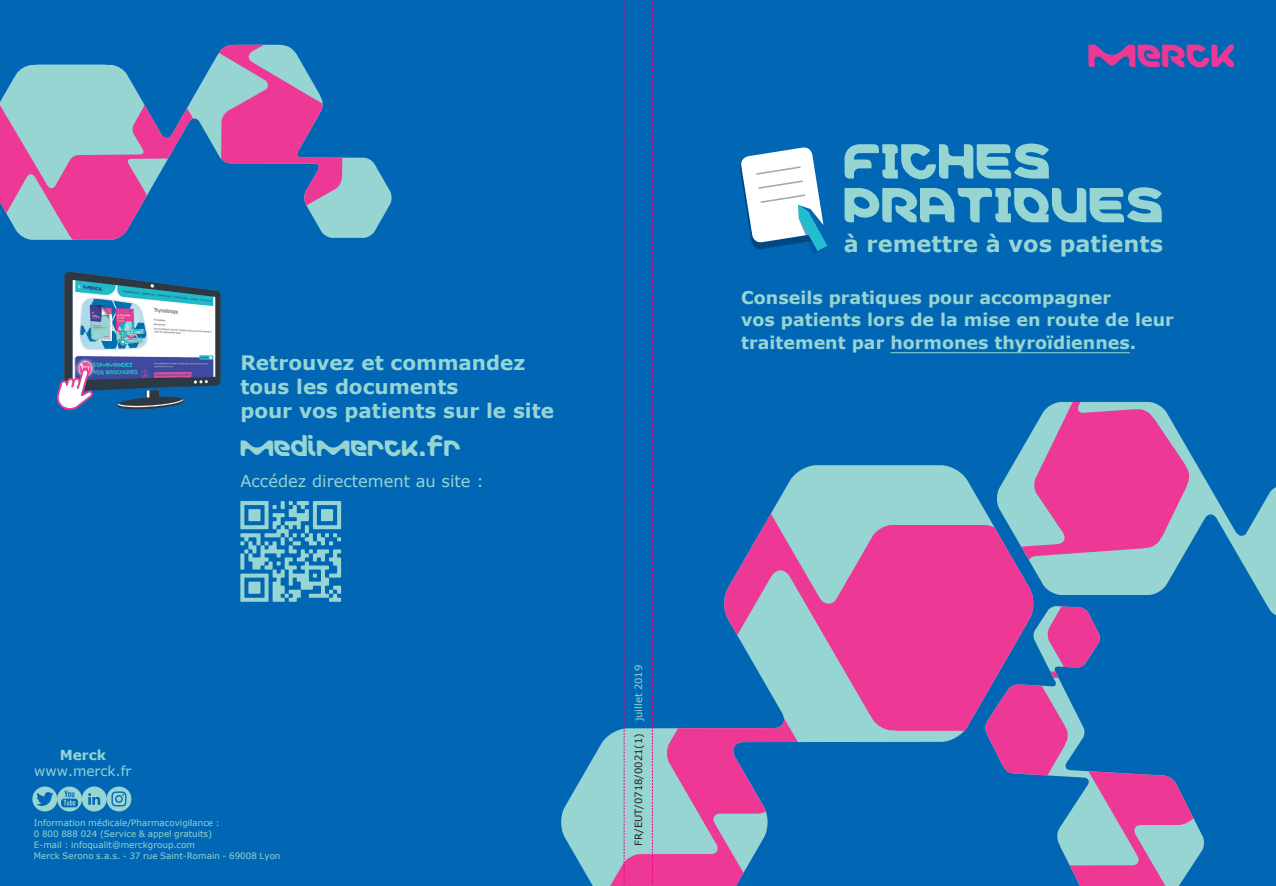
<style>
.page{position:relative;width:1276px;height:886px;background:#0166b3}
.page>*{position:absolute;margin:0;border:0;box-sizing:border-box;transform-origin:0 0}
.t1{font:50px/43.8px "Merck";color:#96d5d2}
.t2{font:32.5px "Merck";color:#ed3896}
.t3{font:700 22.5px "Verdana";color:#96d5d2}
.t4{font:22.5px "Merck";color:#96d5d2}
.t5{font:700 20px/24px "Verdana";color:#96d5d2}
.t6{font:700 17.5px/22.5px "Verdana";color:#96d5d2}
.t7{font:16.25px "Verdana";color:#96d5d2}
.t8{font:13.75px "Verdana";color:#96d5d2}
.t9{font:700 13.75px "Verdana";color:#96d5d2}
.t10{font:10px "Verdana";color:#231f20}
.t11{font:8.75px/11.2px "Verdana";color:#96d5d2}
.s1{color:#96d5d2}
</style>
<div class="page">
<div style="left:560px;top:754px;width:424px;height:132px;background:#0166b3"></div>
<svg style="left:560px;top:465px;width:424px;height:289px;background:#aa6eac"></svg>
<svg style="left:1204px;top:402px;width:72px;height:204px;background:#2380ba"></svg>
<div style="left:1204px;top:606px;width:72px;height:280px;background:#0166b3"></div>
<svg style="left:984px;top:402px;width:220px;height:484px;background:#736fb0"></svg>
<div style="left:0;top:45px;width:392px;height:306px;background:#0166b3"></div>
<svg style="left:0;top:45px;width:355px;height:195px;background:#707db5"></svg>
<hr style="left:890px;top:352px;width:240px;height:1px;background:#96d5d2">
<svg style="left:32px;top:786px;width:99px;height:25px;background:#5aa8c5"></svg>
<svg style="left:240px;top:501px;width:101px;height:101px;background:#4c9ec2"></svg>
<img style="left:62px;top:271px;width:162px;height:142px">
<img style="left:75px;top:358px;width:20px;height:20px">
<img style="left:78px;top:361px;width:14px;height:14px;border-radius:7px">
<svg style="left:55px;top:368px;width:38px;height:42px"></svg>
<svg style="left:579px;top:0;width:248px;height:886px;background:#2c75b6"></svg>
<h3 class="t9" style="left:60px;top:746px;width:48px">Merck</h3>
<h3 class="t8" style="left:34px;top:762px;width:99px">www.merck.fr</h3>
<h3 class="t5" style="left:240px;top:351px;width:315px">Retrouvez et commandez tous les documents<br>pour vos patients sur le site</h3>
<h3 class="t4" style="left:240px;top:430px;width:222px">MEDIMERCK.FR</h3>
<h3 class="t7" style="left:240px;top:471px;width:245px">Accédez directement au site :</h3>
<p class="t11" style="left:34px;top:817px;width:248px">Information médicale/Pharmacovigilance :<br>0 800 888 024 (Service &amp; appel gratuits)<br>E-mail : infoqualit@merckgroup.com<br>Merck Serono s.a.s. - 37 rue Saint-Romain - 69008 Lyon</p>
<p class="t10" style="left:632px;top:846px;width:182px;rotate:-90deg">FR/EUT/0718/0021(1) <span class="s1">juillet 2019</span></p>
<h2 class="t2" style="left:1088px;top:30px;width:149px">MERCK</h2>
<h1 class="t1" style="left:844px;top:134px;width:322px">FICHES<br>PRATIQUES</h1>
<h3 class="t3" style="left:844px;top:229px;width:321px">à remettre à vos patients</h3>
<h3 class="t6" style="left:741px;top:286px;width:434px">Conseils pratiques pour accompagner<br>vos patients lors de la mise en route de leur traitement par hormones thyroïdiennes.</h3>
</div>
